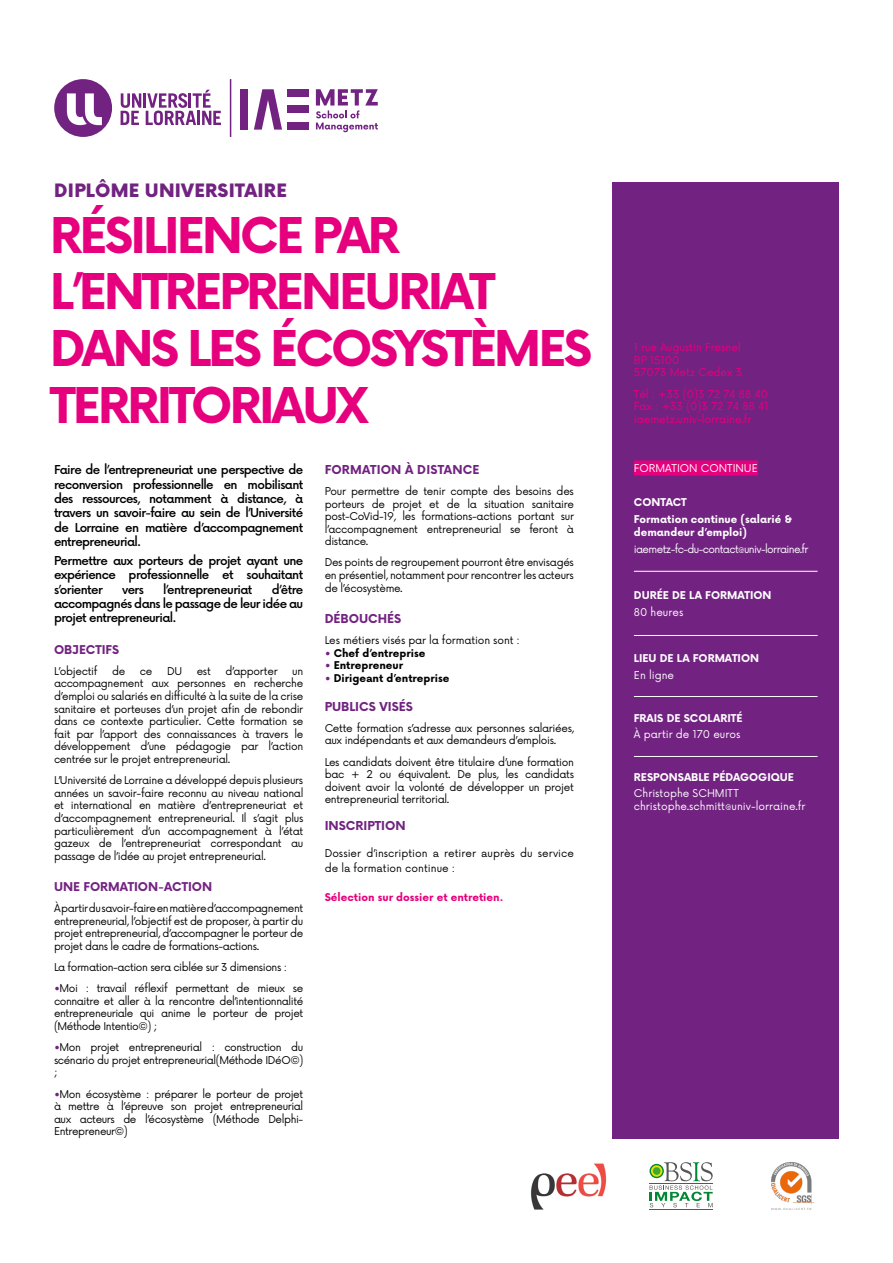
<style>
.page{position:relative;width:893px;height:1263px;background:#fff}
.page>*{position:absolute;margin:0;border:0;box-sizing:border-box;transform-origin:0 0}
.t1{font:700 48px/56.8px "Now";letter-spacing:-.06em;color:#e6007d}
.t2{font:900 18px "Now Alt";letter-spacing:.015em;color:#722381}
.t3{font:500 12px/14.4px "Now";letter-spacing:-.05em;color:#000;text-align:justify}
.t4{font:700 12px "Now";letter-spacing:.01em;color:#722381}
.t5{font:700 12px "Now Alt";color:#722381}
.t6{font:700 11.85px "Now";color:#722381}
.t7{font:10.5px/12.6px "Now";letter-spacing:-.03em;color:#000;text-align:justify}
.t8{font:700 10.5px/12.6px "Now";color:#fff}
.t9{font:10.5px/12.6px "Now";color:#e6007e}
.t10{font:10.5px/12.6px "Now";color:#fff}
.t11{font:10.5px/14.4px "Now Alt";color:#000}
.t12{font:700 10.5px "Now Alt";color:#000}
.t13{font:10.5px "Now";letter-spacing:-.06em;color:#fff}
.t14{font:10.5px "Now";letter-spacing:-.01em;color:#000}
.t15{font:700 10.5px "Now Alt";color:#e6007d}
.t16{font:10.5px "Now Alt";color:#fff}
.t17{font:700 10.5px "Now Alt";color:#fff}
.s1{color:#722381}
.s2{font-family:"Now";font-weight:400;color:#722381}
.s3{font-family:"Now Alt";font-weight:400}
.s4{font-weight:400}
</style>
<div class="page">
<img style="left:531px;top:1163px;width:76px;height:46px">
<img style="left:771px;top:1162px;width:43px;height:47px">
<hr style="left:649px;top:1209px;width:64px;height:1px;background:#575756">
<svg style="left:649px;top:1162px;width:64px;height:45px"></svg>
<div style="left:612px;top:182px;width:227px;height:956px;background:#722381"></div>
<div style="left:634px;top:460px;width:124px;height:15px;background:#e6007d"></div>
<hr style="left:230px;top:79px;width:1px;height:58px;background:#722381">
<svg style="left:121px;top:90px;width:100px;height:35px"></svg>
<svg style="left:54px;top:79px;width:58px;height:58px"></svg>
<div style="left:287px;top:89px;width:21px;height:8px;background:#722381"></div>
<div style="left:240px;top:89px;width:8px;height:41px;background:#722381"></div>
<div style="left:287px;top:106px;width:21px;height:7px;background:#722381"></div>
<div style="left:287px;top:122px;width:21px;height:8px;background:#722381"></div>
<svg style="left:254px;top:89px;width:28px;height:41px"></svg>
<svg style="left:316px;top:89px;width:62px;height:43px"></svg>
<hr style="left:634px;top:571px;width:184px;height:1px;background:#fff">
<hr style="left:634px;top:635px;width:184px;height:1px;background:#fff">
<hr style="left:634px;top:696px;width:184px;height:1px;background:#fff">
<hr style="left:634px;top:756px;width:184px;height:1px;background:#fff">
<h2 class="t2" style="left:54px;top:177px;width:234px">DIPLÔME UNIVERSITAIRE</h2>
<h1 class="t1" style="left:50px;top:205px;width:543px">RÉSILIENCE PAR<br>L’ENTREPRENEURIAT<br>DANS LES ÉCOSYSTÈMES<br>TERRITORIAUX</h1>
<p class="t3" style="left:54px;top:462px;width:251px">Faire de l’entrepreneuriat une perspective de reconversion professionnelle en mobilisant des ressources, notamment à distance, à travers un savoir-faire au sein de l’Université de Lorraine en matière d’accompagnement entrepreneurial.</p>
<p class="t3" style="left:54px;top:553px;width:251px">Permettre aux porteurs de projet ayant une expérience professionnelle et souhaitant s’orienter</p>
<p class="t3" style="left:54px;top:581px;width:251px;text-indent:218px">d’être accompagnés dans le passage de leur idée au projet entrepreneurial.</p>
<p class="t6" style="left:54px;top:641px;width:67px">OBJECTIFS</p>
<p class="t7" style="left:54px;top:664px;width:45px">L’objectif</p>
<p class="t7" style="left:112px;top:664px;width:15px">de</p>
<p class="t7" style="left:140px;top:664px;width:14px">ce</p>
<p class="t7" style="left:167px;top:664px;width:17px">DU</p>
<p class="t7" style="left:197px;top:664px;width:16px">est</p>
<p class="t7" style="left:225px;top:664px;width:54px">d’apporter</p>
<p class="t3" style="left:122px;top:581px;width:23px">vers</p>
<p class="t3" style="left:163px;top:581px;width:91px">l’entrepreneuriat</p>
<p class="t7" style="left:54px;top:664px;width:251px;text-indent:238px">un accompagnement aux personnes en recherche d’emploi ou salariés en difficulté à la suite de la crise sanitaire et porteuses d’un projet afin de rebondir dans ce contexte particulier. Cette formation se fait par l’apport des connaissances à travers le développement d’une pédagogie par l’action centrée sur le projet entrepreneurial.</p>
<p class="t7" style="left:54px;top:773px;width:251px">L’Université de Lorraine a développé depuis plusieurs années un savoir-faire reconnu au niveau national et international en matière d’entrepreneuriat et d’accompagnement entrepreneurial. Il s’agit plus particulièrement d’un accompagnement à l’état gazeux de l’entrepreneuriat correspondant au passage de l’idée au projet entrepreneurial.</p>
<p class="t6" style="left:54px;top:878px;width:160px">UNE FORMATION-ACTION</p>
<p class="t7" style="left:54px;top:901px;width:251px">À partir du savoir-faire en matière d’accompagnement entrepreneurial, l’objectif est de proposer, à partir du projet entrepreneurial, d’accompagner le porteur de projet dans le cadre de formations-actions.</p>
<p class="t7" style="left:54px;top:960px;width:234px">La formation-action sera ciblée sur 3 dimensions :</p>
<p class="t7" style="left:54px;top:981px;width:251px"><span class="s1">•</span>Moi : travail réflexif permettant de mieux se connaitre et aller à la rencontre del’intentionnalité entrepreneuriale qui anime le porteur de projet (Méthode Intentio©) ;</p>
<p class="t7" style="left:54px;top:1040px;width:251px"><span class="s1">•</span>Mon projet entrepreneurial : construction du scénario du projet entrepreneurial(Méthode IDéO©) ;</p>
<p class="t7" style="left:54px;top:1087px;width:251px"><span class="s1">•</span>Mon écosystème : préparer le porteur de projet à mettre à l’épreuve son projet entrepreneurial aux acteurs de l’écosystème (Méthode Delphi-Entrepreneur©)</p>
<p class="t4" style="left:325px;top:460px;width:156px">FORMATION À DISTANCE</p>
<p class="t7" style="left:325px;top:484px;width:251px">Pour permettre de tenir compte des besoins des porteurs de projet et de la situation sanitaire post-CoVid-19, les formations-actions portant sur l’accompagnement entrepreneurial se feront à distance.</p>
<p class="t7" style="left:325px;top:556px;width:251px">Des points de regroupement pourront être envisagés en présentiel, notamment pour rencontrer les acteurs de l’écosystème.</p>
<p class="t4" style="left:325px;top:610px;width:78px">DÉBOUCHÉS</p>
<p class="t14" style="left:325px;top:632px;width:197px">Les métiers visés par la formation sont :</p>
<p class="t12" style="left:325px;top:645px;width:102px"><span class="s2">•</span> Chef d’entreprise</p>
<p class="t12" style="left:325px;top:658px;width:80px"><span class="s2">•</span> Entrepreneur</p>
<p class="t12" style="left:325px;top:670px;width:126px"><span class="s2">•</span> Dirigeant d’entreprise</p>
<p class="t5" style="left:325px;top:697px;width:90px">PUBLICS VISÉS</p>
<p class="t7" style="left:325px;top:721px;width:251px">Cette formation s’adresse aux personnes salariées, aux indépendants et aux demandeurs d’emplois.</p>
<p class="t7" style="left:325px;top:755px;width:251px">Les candidats doivent être titulaire d’une formation bac + 2 ou équivalent. De plus, les candidats doivent avoir la volonté de développer un projet entrepreneurial territorial.</p>
<p class="t5" style="left:325px;top:817px;width:83px">INSCRIPTION</p>
<p class="t11" style="left:325px;top:846px;width:251px">Dossier d’inscription a retirer auprès du service de la formation continue :</p>
<p class="t15" style="left:325px;top:889px;width:180px">Sélection sur dossier et entretien.</p>
<p class="t9" style="left:634px;top:340px;width:110px">1 rue Augustin Fresnel<br>BP 15100<br>57073 Metz Cedex 3</p>
<p class="t9" style="left:634px;top:387px;width:136px;text-align:justify">Tél : +33 (0)3 72 74 88 40<br>Fax : +33 (0)3 72 74 88 41 iaemetz.univ-lorraine.fr</p>
<p class="t16" style="left:634px;top:460px;width:125px">FORMATION CONTINUE</p>
<p class="t17" style="left:634px;top:495px;width:54px">CONTACT</p>
<p class="t8" style="left:634px;top:513px;width:160px">Formation continue (salarié &amp; demandeur d’emploi)</p>
<p class="t13" style="left:634px;top:540px;width:176px">iaemetz-fc-du-contact@univ-lorraine.fr</p>
<p class="t8" style="left:634px;top:589px;width:139px">DURÉE DE LA FORMATION</p>
<p class="t10" style="left:634px;top:605px;width:51px">80 heures</p>
<p class="t8" style="left:634px;top:652px;width:127px">LIEU DE LA FORMATION</p>
<p class="t10" style="left:634px;top:668px;width:42px">En ligne</p>
<p class="t8" style="left:634px;top:709px;width:110px;line-height:16.8px">FRAIS DE SCOLARITÉ<br><span class="s3">À</span> <span class="s4">partir de 170 euros</span></p>
<p class="t8" style="left:634px;top:770px;width:162px">RESPONSABLE PÉDAGOGIQUE</p>
<p class="t10" style="left:634px;top:787px;width:173px">Christophe SCHMITT christophe.schmitt@univ-lorraine.fr</p>
</div>
